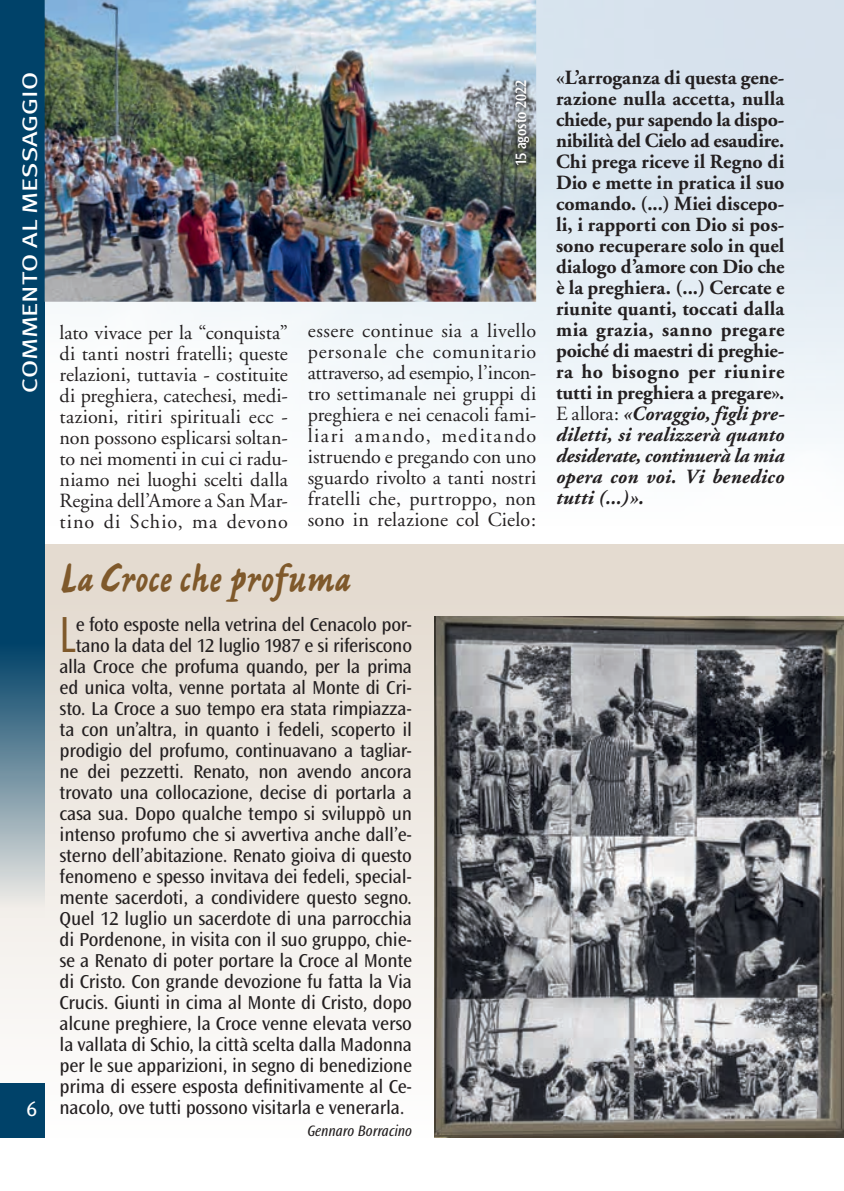
<style>
.page{position:relative;width:844px;height:1191px;background:#fff}
.page>*{position:absolute;margin:0;border:0;box-sizing:border-box;transform-origin:0 0}
.t1{font:53.02px "Ocean Sans Std";color:#7f592b;scale:.7 1}
.t2{font:42px "Ashley Script MT Std";letter-spacing:-.025em;color:#7f592b}
.t3{font:21px "Meta Plus";letter-spacing:-.01em;color:#fff;scale:1.3 1}
.t4{font:21px "Meta Plus";letter-spacing:-.01em;color:#fff;scale:.95 1}
.t5{font:20.12px/21px "Adobe Garamond";letter-spacing:.01em;color:#231f20;text-align:justify}
.t6{font:700 20.12px/21px "Adobe Garamond";letter-spacing:.01em;color:#231f20;text-align:justify}
.t7{font:19.43px "Ocean Sans Std";letter-spacing:-.01em;color:#231f20}
.t8{font:italic 15.75px "Ocean Sans Std";letter-spacing:-.005em;color:#231f20;scale:.9 1}
.t9{font:600 15.75px "Ocean Sans Std";letter-spacing:-.005em;color:#fff;scale:.9 1}
.s1{font-weight:400}
.s2{font-style:italic}
</style>
<div class="page">
<div style="left:0;top:544px;width:843px;height:593px;background:linear-gradient(to bottom,#e1d8cc,#fefefe)"></div>
<svg style="left:0;top:0;width:45px;height:918px;background:#245b7b"></svg>
<div style="left:0;top:1083px;width:45px;height:54px;background:#004269"></div>
<img style="left:45px;top:0;width:491px;height:302px">
<img style="left:434px;top:617px;width:409px;height:520px">
<svg style="left:512px;top:78px;width:22px;height:92px;background:#757c7c"></svg>
<p class="t3" style="left:18px;top:392px;width:248px;rotate:-90deg">COMMENTO AL MESSAGGIO</p>
<p class="t6" style="left:556px;top:68px;width:230px">«L’arroganza di questa gene&shy;razione nulla accetta, nulla chiede, pur sapendo la dispo&shy;nibilità del Cielo ad esaudire.<br>Chi prega riceve il Regno di Dio e mette in pratica il suo comando. (...) Miei discepo&shy;li, i rapporti con Dio si pos&shy;sono recuperare solo in quel dialogo d’amore con Dio che è la preghiera. (...) Cercate e riunite quanti, toccati dalla mia grazia, sanno pregare poiché di maestri di preghie&shy;ra ho bisogno per riunire tutti in preghiera a pregare».<br><span class="s1">E allora:</span> <span class="s2">«Coraggio, figli pre&shy;diletti, si realizzerà quanto desiderate, continuerà la mia opera con voi. Vi benedico tutti (...)».</span></p>
<p class="t9" style="left:512px;top:166px;width:97px;rotate:-90deg">15 agosto 2022</p>
<p class="t5" style="left:60px;top:322px;width:230px">lato vivace per la “conquista” di tanti nostri fratelli; queste relazioni, tuttavia - costituite di preghiera, catechesi, medi&shy;tazioni, ritiri spirituali ecc - non possono esplicarsi soltan&shy;to nei momenti in cui ci radu&shy;niamo nei luoghi scelti dalla Regina dell’Amore a San Mar&shy;tino di Schio, ma devono</p>
<p class="t5" style="left:308px;top:321px;width:230px">essere continue sia a livello personale che comunitario attraverso, ad esempio, l’incon&shy;tro settimanale nei gruppi di preghiera e nei cenacoli fami&shy;liari amando, meditando istruendo e pregando con uno sguardo rivolto a tanti nostri fratelli che, purtroppo, non sono in relazione col Cielo:</p>
<p class="t4" style="left:26px;top:1096px;width:13px">6</p>
<h2 class="t2" style="left:60px;top:554px;width:293px">La Croce che profuma</h2>
<h1 class="t1" style="left:60px;top:605px;width:24px">L</h1>
<p class="t7" style="left:76px;top:614px;width:338px">e foto esposte nella vetrina del Cenacolo por-</p>
<p class="t7" style="left:76px;top:635px;width:338px">tano la data del 12 luglio 1987 e si riferiscono</p>
<p class="t7" style="left:60px;top:656px;width:354px">alla Croce che profuma quando, per la prima</p>
<p class="t7" style="left:60px;top:677px;width:354px">ed unica volta, venne portata al Monte di Cri-</p>
<p class="t7" style="left:60px;top:698px;width:354px">sto. La Croce a suo tempo era stata rimpiazza-</p>
<p class="t7" style="left:60px;top:719px;width:354px">ta con un’altra, in quanto i fedeli, scoperto il</p>
<p class="t7" style="left:60px;top:740px;width:354px">prodigio del profumo, continuavano a tagliar-</p>
<p class="t7" style="left:60px;top:761px;width:354px">ne dei pezzetti. Renato, non avendo ancora</p>
<p class="t7" style="left:60px;top:782px;width:354px">trovato una collocazione, decise di portarla a</p>
<p class="t7" style="left:60px;top:803px;width:354px">casa sua. Dopo qualche tempo si sviluppò un</p>
<p class="t7" style="left:60px;top:824px;width:354px">intenso profumo che si avvertiva anche dall’e-</p>
<p class="t7" style="left:60px;top:845px;width:354px">sterno dell’abitazione. Renato gioiva di questo</p>
<p class="t7" style="left:60px;top:866px;width:354px">fenomeno e spesso invitava dei fedeli, special-</p>
<p class="t7" style="left:60px;top:887px;width:354px">mente sacerdoti, a condividere questo segno.</p>
<p class="t7" style="left:60px;top:908px;width:354px">Quel 12 luglio un sacerdote di una parrocchia</p>
<p class="t7" style="left:60px;top:929px;width:354px">di Pordenone, in visita con il suo gruppo, chie-</p>
<p class="t7" style="left:60px;top:950px;width:354px">se a Renato di poter portare la Croce al Monte</p>
<p class="t7" style="left:60px;top:971px;width:354px">di Cristo. Con grande devozione fu fatta la Via</p>
<p class="t7" style="left:60px;top:992px;width:354px">Crucis. Giunti in cima al Monte di Cristo, dopo</p>
<p class="t7" style="left:60px;top:1013px;width:354px">alcune preghiere, la Croce venne elevata verso</p>
<p class="t7" style="left:60px;top:1034px;width:354px">la vallata di Schio, la città scelta dalla Madonna</p>
<p class="t7" style="left:60px;top:1055px;width:354px">per le sue apparizioni, in segno di benedizione</p>
<p class="t7" style="left:60px;top:1076px;width:354px">prima di essere esposta definitivamente al Ce-</p>
<p class="t7" style="left:60px;top:1097px;width:346px">nacolo, ove tutti possono visitarla e venerarla.</p>
<p class="t8" style="left:307px;top:1122px;width:118px">Gennaro Borracino</p>
</div>
